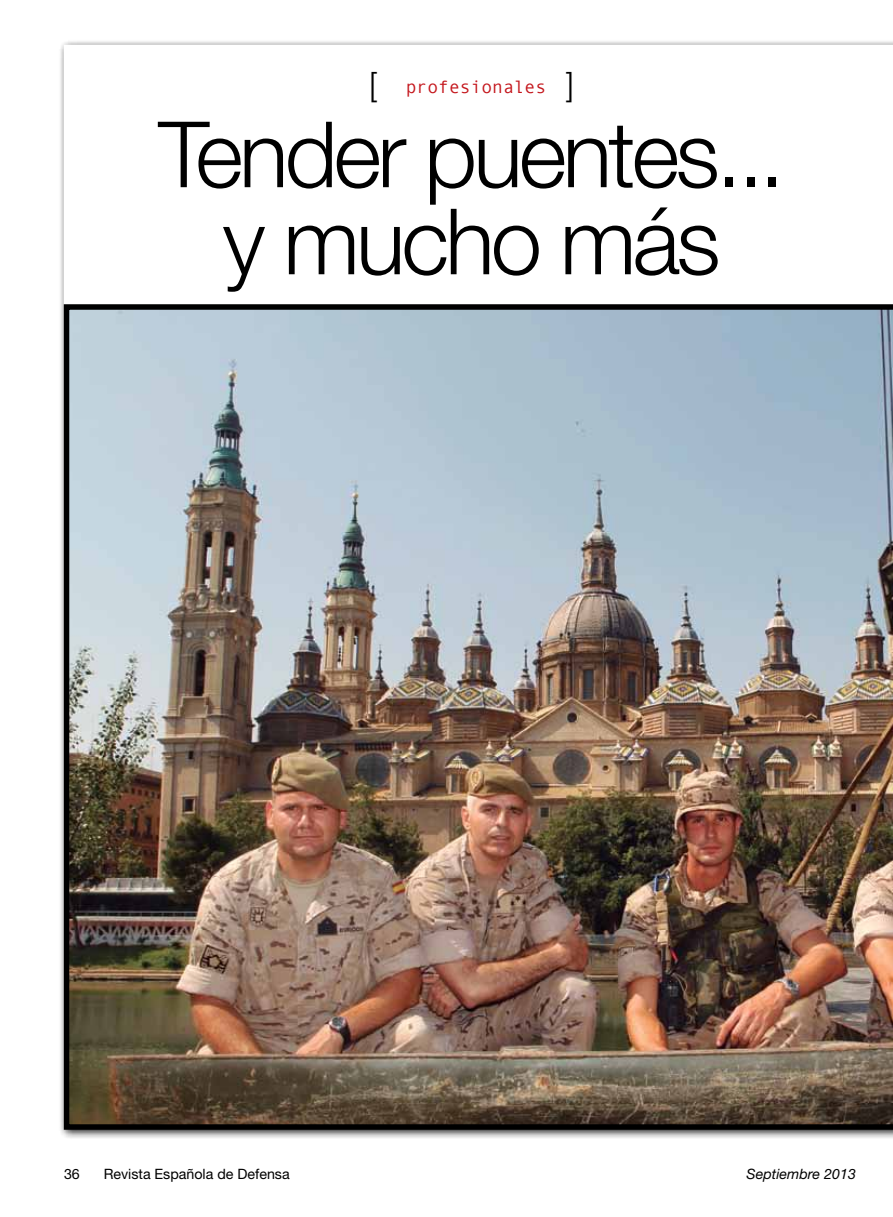
<style>
.page{position:relative;width:893px;height:1217px;background:#fff}
.page>*{position:absolute;margin:0;border:0;box-sizing:border-box;transform-origin:0 0}
.t1{font:300 91.5px/87px "Helvetica Neue";letter-spacing:-.04em;color:#000;text-align:center}
.t2{font:300 33px "Helvetica Neue";color:#000}
.t3{font:18px "Monotypecom";color:#c4161c}
.t4{font:14.25px "Helvetica Neue";color:#000}
.t5{font:italic 14.25px "Helvetica Neue";color:#000}
.s1{font-family:"Helvetica Neue";font-weight:300;font-size:33px;color:#000}
</style>
<div class="page">
<img style="left:64px;top:304px;width:829px;height:825px">
<h2 class="t2" style="left:369px;top:64px;width:9px">[</h2>
<p class="t3" style="left:406px;top:77px;width:170px">profesionales <span class="s1">]</span></p>
<h1 class="t1" style="left:158px;top:109px;width:628px">Tender puentes... y mucho más</h1>
<p class="t4" style="left:64px;top:1164px;width:17px">36</p>
<p class="t4" style="left:104px;top:1164px;width:188px">Revista Española de Defensa</p>
<p class="t5" style="left:746px;top:1164px;width:111px">Septiembre 2013</p>
</div>
